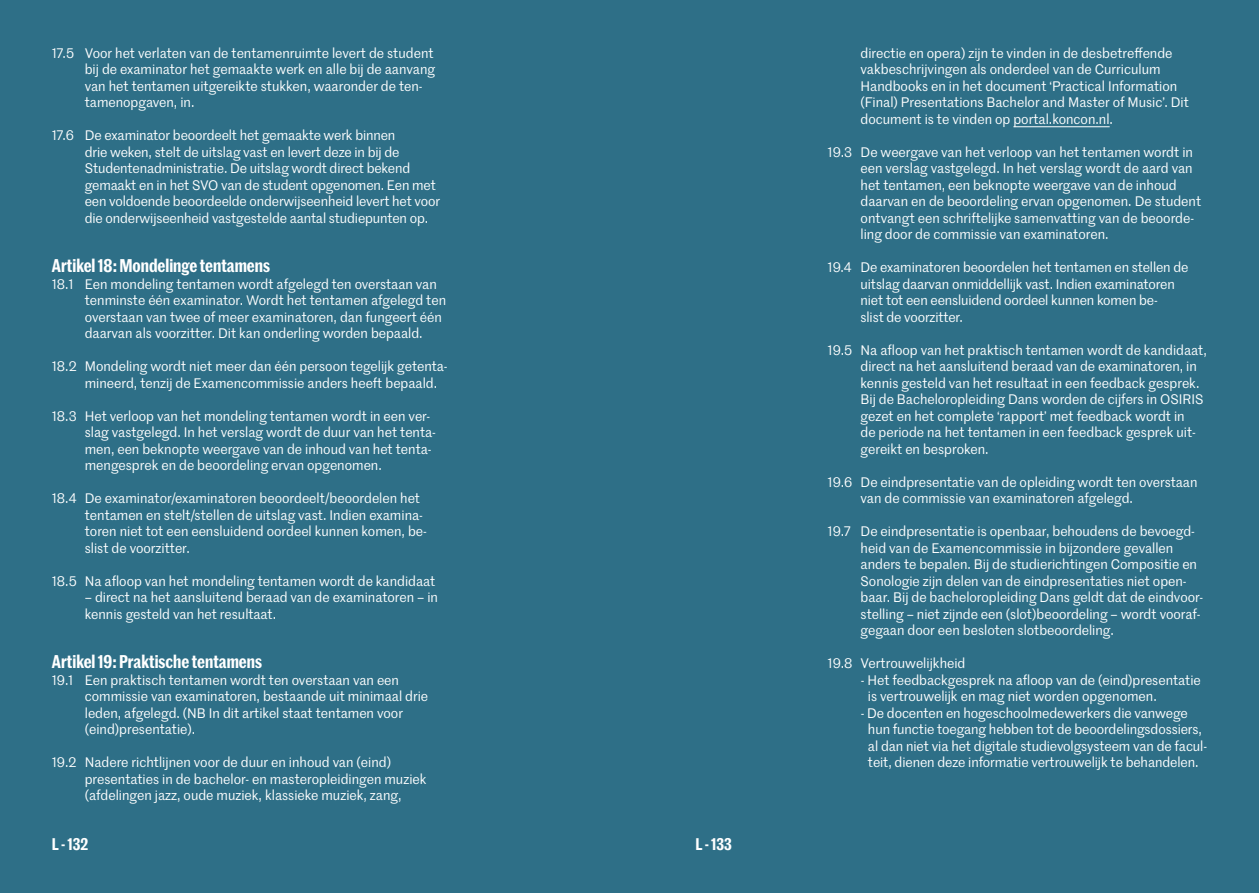
<style>
.page{position:relative;width:1259px;height:893px;background:#fff}
.page>*{position:absolute;margin:0;border:0;box-sizing:border-box;transform-origin:0 0}
.t1{font:600 18px "Marr Sans Cond";color:#fff}
.t2{font:600 16.5px "Marr Sans Cond";color:#fff}
.t3{font:13.5px/16.5px "Marr Sans";color:#fff}
</style>
<div class="page">
<div style="left:0;top:0;width:629px;height:893px;background:#2e6f87"></div>
<div style="left:628px;top:0;width:631px;height:893px;background:#2e6f87"></div>
<hr style="left:1013px;top:126px;width:96px;height:1px;background:#fff">
<p class="t3" style="left:85px;top:44px;width:352px;text-indent:-33px">17.5 Voor het verlaten van de tentamenruimte levert de student bij de examinator het gemaakte werk en alle bij de aanvang van het tentamen uitgereikte stukken, waaronder de ten&shy;tamenopgaven, in.</p>
<p class="t3" style="left:85px;top:126px;width:357px;text-indent:-33px">17.6 De examinator beoordeelt het gemaakte werk binnen<br>drie weken, stelt de uitslag vast en levert deze in bij de Studentenadministratie. De uitslag wordt direct bekend gemaakt en in het SVO van de student opgenomen. Een met een voldoende beoordeelde onderwijseenheid levert het voor die onderwijseenheid vastgestelde aantal studiepunten op.</p>
<h1 class="t1" style="left:52px;top:253px;width:220px">Artikel 18: Mondelinge tentamens</h1>
<p class="t3" style="left:85px;top:275px;width:363px;text-indent:-33px">18.1 Een mondeling tentamen wordt afgelegd ten overstaan van tenminste één examinator. Wordt het tentamen afgelegd ten overstaan van twee of meer examinatoren, dan fungeert één daarvan als voorzitter. Dit kan onderling worden bepaald.</p>
<p class="t3" style="left:85px;top:358px;width:364px;text-indent:-33px">18.2 Mondeling wordt niet meer dan één persoon tegelijk getenta&shy;mineerd, tenzij de Examencommissie anders heeft bepaald.</p>
<p class="t3" style="left:85px;top:407px;width:352px;text-indent:-33px">18.3 Het verloop van het mondeling tentamen wordt in een ver&shy;slag vastgelegd. In het verslag wordt de duur van het tenta&shy;men, een beknopte weergave van de inhoud van het tenta&shy;mengesprek en de beoordeling ervan opgenomen.</p>
<p class="t3" style="left:85px;top:490px;width:343px;text-indent:-33px">18.4 De examinator/examinatoren beoordeelt/beoordelen het tentamen en stelt/stellen de uitslag vast. Indien examina&shy;toren niet tot een eensluidend oordeel kunnen komen, be&shy;slist de voorzitter.</p>
<p class="t3" style="left:52px;top:572px;width:385px">18.5 Na afloop van het mondeling tentamen wordt de kandidaat</p>
<p class="t3" style="left:85px;top:589px;width:355px">– direct na het aansluitend beraad van de examinatoren – in kennis gesteld van het resultaat.</p>
<h1 class="t1" style="left:52px;top:649px;width:212px">Artikel 19: Praktische tentamens</h1>
<p class="t3" style="left:85px;top:671px;width:345px;text-indent:-33px">19.1 Een praktisch tentamen wordt ten overstaan van een commissie van examinatoren, bestaande uit minimaal drie leden, afgelegd. (NB In dit artikel staat tentamen voor (eind)presentatie).</p>
<p class="t3" style="left:85px;top:754px;width:343px;text-indent:-33px">19.2 Nadere richtlijnen voor de duur en inhoud van (eind) presentaties in de bachelor- en masteropleidingen muziek (afdelingen jazz, oude muziek, klassieke muziek, zang,</p>
<p class="t2" style="left:52px;top:832px;width:38px">L - 132</p>
<p class="t2" style="left:695px;top:832px;width:38px">L - 133</p>
<p class="t3" style="left:860px;top:44px;width:330px">directie en opera) zijn te vinden in de desbetreffende vakbeschrijvingen als onderdeel van de Curriculum Handbooks en in het document ‘Practical Information (Final) Presentations Bachelor and Master of Music’. Dit document is te vinden op portal.koncon.nl.</p>
<p class="t3" style="left:860px;top:143px;width:342px;text-indent:-33px">19.3 De weergave van het verloop van het tentamen wordt in een verslag vastgelegd. In het verslag wordt de aard van het tentamen, een beknopte weergave van de inhoud daarvan en de beoordeling ervan opgenomen. De student ontvangt een schriftelijke samenvatting van de beoorde&shy;ling door de commissie van examinatoren.</p>
<p class="t3" style="left:860px;top:259px;width:329px;text-indent:-33px">19.4 De examinatoren beoordelen het tentamen en stellen de uitslag daarvan onmiddellijk vast. Indien examinatoren niet tot een eensluidend oordeel kunnen komen be-<br>slist de voorzitter.</p>
<p class="t3" style="left:860px;top:341px;width:348px;text-indent:-33px">19.5 Na afloop van het praktisch tentamen wordt de kandidaat, direct na het aansluitend beraad van de examinatoren, in kennis gesteld van het resultaat in een feedback gesprek.<br>Bij de Bacheloropleiding Dans worden de cijfers in OSIRIS gezet en het complete ‘rapport’ met feedback wordt in<br>de periode na het tentamen in een feedback gesprek uit&shy;gereikt en besproken.</p>
<p class="t3" style="left:860px;top:473px;width:338px;text-indent:-33px">19.6 De eindpresentatie van de opleiding wordt ten overstaan van de commissie van examinatoren afgelegd.</p>
<p class="t3" style="left:860px;top:523px;width:344px;text-indent:-33px">19.7 De eindpresentatie is openbaar, behoudens de bevoegd&shy;heid van de Examencommissie in bijzondere gevallen anders te bepalen. Bij de studierichtingen Compositie en Sonologie zijn delen van de eindpresentaties niet open&shy;baar. Bij de bacheloropleiding Dans geldt dat de eindvoor&shy;stelling – niet zijnde een (slot)beoordeling – wordt vooraf&shy;gegaan door een besloten slotbeoordeling.</p>
<p class="t3" style="left:827px;top:655px;width:139px">19.8 Vertrouwelijkheid</p>
<p class="t3" style="left:868px;top:671px;width:334px;text-indent:-7px">- Het feedbackgesprek na afloop van de (eind)presentatie is vertrouwelijk en mag niet worden opgenomen.</p>
<p class="t3" style="left:868px;top:704px;width:341px;text-indent:-7px">- De docenten en hogeschoolmedewerkers die vanwege hun functie toegang hebben tot de beoordelingsdossiers, al dan niet via het digitale studievolgsysteem van de facul&shy;teit, dienen deze informatie vertrouwelijk te behandelen.</p>
</div>
